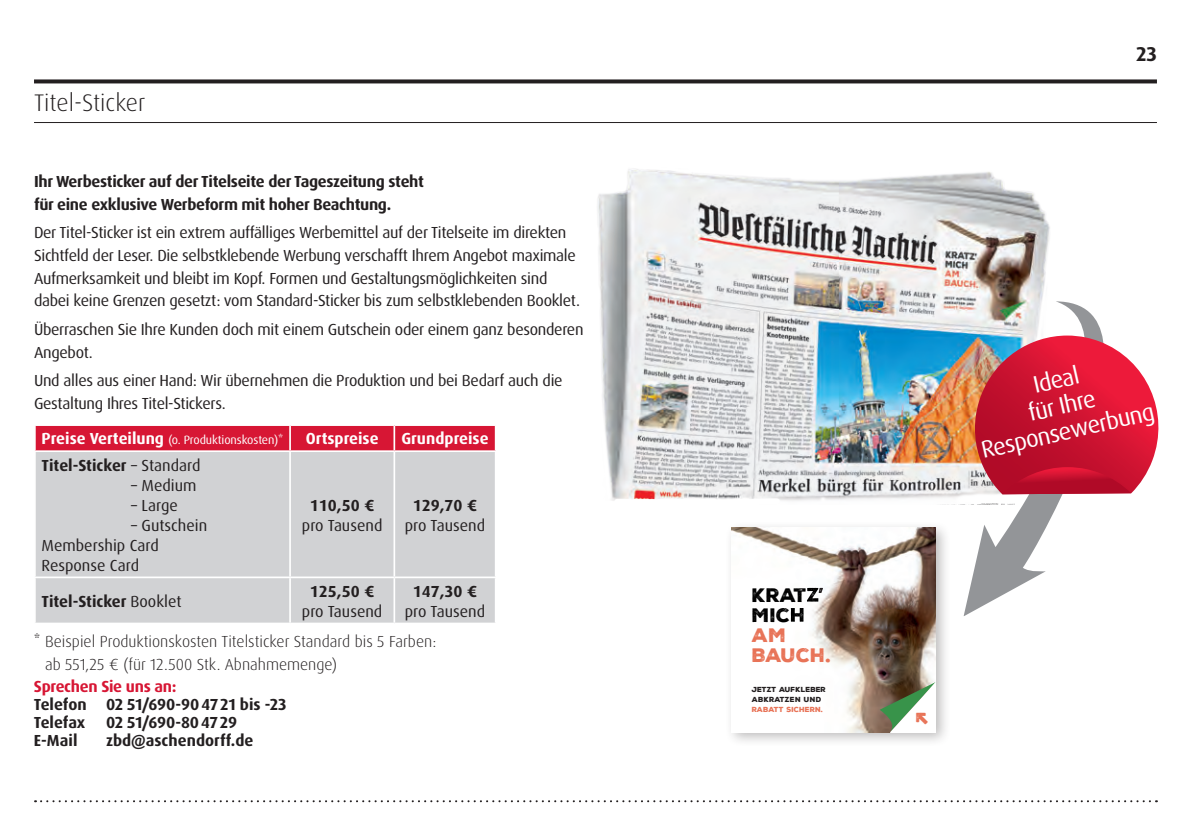
<style>
.page{position:relative;width:1191px;height:840px;background:#fff}
.page>*{position:absolute;margin:0;border:0;box-sizing:border-box;transform-origin:0 0}
.t1{font:26px "Nexa Rust Sans Black 01";color:#e87357}
.t2{font:24px/26px "Dax Pro";color:#fff;text-align:center}
.t3{font:300 24px "Dax Pro";color:#231f20}
.t4{font:700 20px "Dax Pro";color:#231f20}
.t5{font:18.8px/20px "Nexa Rust Sans Black 01";color:#e87357}
.t6{font:18.8px/20px "Nexa Rust Sans Black 01";color:#000}
.t7{font:16px/22.6px "Dax Pro";letter-spacing:-.02em;color:#231f20}
.t8{font:700 16px/22.6px "Dax Pro";letter-spacing:-.02em;color:#231f20}
.t9{font:700 16px/18px "Dax Pro";color:#231f20}
.t10{font:300 16px/22.6px "Dax Pro";color:#231f20}
.t11{font:16px/20px "Dax Pro";color:#231f20}
.t12{font:700 16px "Dax Pro";color:#fff}
.t13{font:700 16px "Dax Pro";letter-spacing:-.02em;color:#d71634}
.t14{font:12px "Dax Pro";letter-spacing:-.01em;color:#fff}
.t15{font:900 7px/10px "Nexa Rust Sans";color:#231f20}
.t16{font:900 7px "Nexa Rust Sans";color:#e87357}
.s1{font-weight:700;font-size:16px}
.s2{font-weight:400}
</style>
<div class="page">
<svg style="left:34px;top:79px;width:1123px;height:4px;background:#3c3839"></svg>
<hr style="left:34px;top:122px;width:1123px;height:1px;background:#231f20">
<svg style="left:35px;top:800px;width:1122px;height:1px"></svg>
<div style="left:36px;top:452px;width:459px;height:170px;background:#d1d2d4"></div>
<div style="left:35px;top:425px;width:460px;height:25px;background:#d71634"></div>
<hr style="left:289px;top:452px;width:2px;height:124px;background:#fff">
<hr style="left:393px;top:452px;width:2px;height:124px;background:#fff">
<hr style="left:34px;top:576px;width:256px;height:2px;background:#fff">
<hr style="left:290px;top:576px;width:104px;height:2px;background:#fff">
<hr style="left:289px;top:578px;width:2px;height:44px;background:#fff">
<hr style="left:394px;top:576px;width:102px;height:2px;background:#fff">
<hr style="left:393px;top:578px;width:2px;height:44px;background:#fff">
<img style="left:597px;top:169px;width:453px;height:332px">
<img style="left:871px;top:244px;width:231px;height:372px">
<svg style="left:967px;top:335px;width:192px;height:159px;background:#ce384e"></svg>
<div style="left:724px;top:520px;width:227px;height:227px;background:#231f20;opacity:.3"></div>
<img style="left:731px;top:527px;width:204px;height:204px">
<svg style="left:806px;top:587px;width:12px;height:14px"></svg>
<svg style="left:818px;top:587px;width:5px;height:6px"></svg>
<svg style="left:790px;top:607px;width:14px;height:14px"></svg>
<svg style="left:879px;top:681px;width:63px;height:57px"></svg>
<h2 class="t3" style="left:34px;top:87px;width:113px">Titel-Sticker</h2>
<p class="t8" style="left:34px;top:170px;width:391px">Ihr Werbesticker auf der Titelseite der Tageszeitung steht für eine exklusive Werbeform mit hoher Beachtung.</p>
<p class="t7" style="left:34px;top:221px;width:547px">Der Titel-Sticker ist ein extrem auffälliges Werbemittel auf der Titelseite im direkten Sichtfeld der Leser. Die selbstklebende Werbung verschafft Ihrem Angebot maximale Aufmerksamkeit und bleibt im Kopf. Formen und Gestaltungsmöglichkeiten sind dabei keine Grenzen gesetzt: vom Standard-Sticker bis zum selbstklebenden Booklet.</p>
<p class="t7" style="left:34px;top:318px;width:551px">Überraschen Sie Ihre Kunden doch mit einem Gutschein oder einem ganz besonderen<br>Angebot.</p>
<p class="t7" style="left:34px;top:369px;width:530px">Und alles aus einer Hand: Wir übernehmen die Produktion und bei Bedarf auch die<br>Gestaltung Ihres Titel-Stickers.</p>
<p class="t14" style="left:42px;top:432px;width:243px"><span class="s1">Preise Verteilung</span> (o. Produktionskosten)*</p>
<p class="t12" style="left:306px;top:428px;width:74px">Ortspreise</p>
<p class="t12" style="left:401px;top:428px;width:89px">Grundpreise</p>
<p class="t9" style="left:42px;top:456px;width:160px">Titel-Sticker <span class="s2">– Standard</span></p>
<p class="t7" style="left:131px;top:473px;width:67px">– Medium</p>
<p class="t7" style="left:131px;top:493px;width:48px">– Large</p>
<p class="t11" style="left:42px;top:515px;width:167px;text-indent:89px">– Gutschein<br>Membership Card<br>Response Card</p>
<p class="t8" style="left:310px;top:493px;width:66px">110,50 €</p>
<p class="t11" style="left:302px;top:515px;width:82px">pro Tausend</p>
<p class="t8" style="left:413px;top:493px;width:66px">129,70 €</p>
<p class="t11" style="left:405px;top:515px;width:82px">pro Tausend</p>
<p class="t8" style="left:413px;top:579px;width:66px">147,30 €</p>
<p class="t11" style="left:405px;top:601px;width:82px">pro Tausend</p>
<p class="t10" style="left:45px;top:629px;width:393px;text-indent:-11px">* Beispiel Produktionskosten Titelsticker Standard bis 5 Farben: ab 551,25 € (für 12.500 Stk. Abnahmemenge)</p>
<p class="t13" style="left:34px;top:676px;width:144px">Sprechen Sie uns an:</p>
<p class="t9" style="left:34px;top:695px;width:254px">Telefon 02 51/690-904721 bis -23<br>Telefax</p>
<p class="t8" style="left:310px;top:579px;width:66px">125,50 €</p>
<p class="t11" style="left:302px;top:601px;width:82px">pro Tausend</p>
<p class="t9" style="left:42px;top:592px;width:141px">Titel-Sticker <span class="s2">Booklet</span></p>
<p class="t8" style="left:106px;top:711px;width:133px">02 51/690-804729</p>
<p class="t8" style="left:34px;top:729px;width:45px">E-Mail</p>
<p class="t9" style="left:106px;top:731px;width:149px">zbd@aschendorff.de</p>
<p class="t4" style="left:1136px;top:41px;width:22px">23</p>
<p class="t6" style="left:751px;top:584px;width:57px">KRAT<br>MIC</p>
<p class="t5" style="left:751px;top:624px;width:81px">AM<br>BAUCH.</p>
<p class="t15" style="left:751px;top:684px;width:76px">JETZT AUFKLEBER<br>ABKRATZEN UND</p>
<p class="t16" style="left:751px;top:704px;width:73px">RABATT SICHERN.</p>
<h2 class="t2" style="left:967px;top:387px;width:178px;rotate:-13deg">Ideal<br>für Ihre<br>Responsewerbung</h2>
<h1 class="t1" style="left:915px;top:700px;width:15px">↖</h1>
</div>
